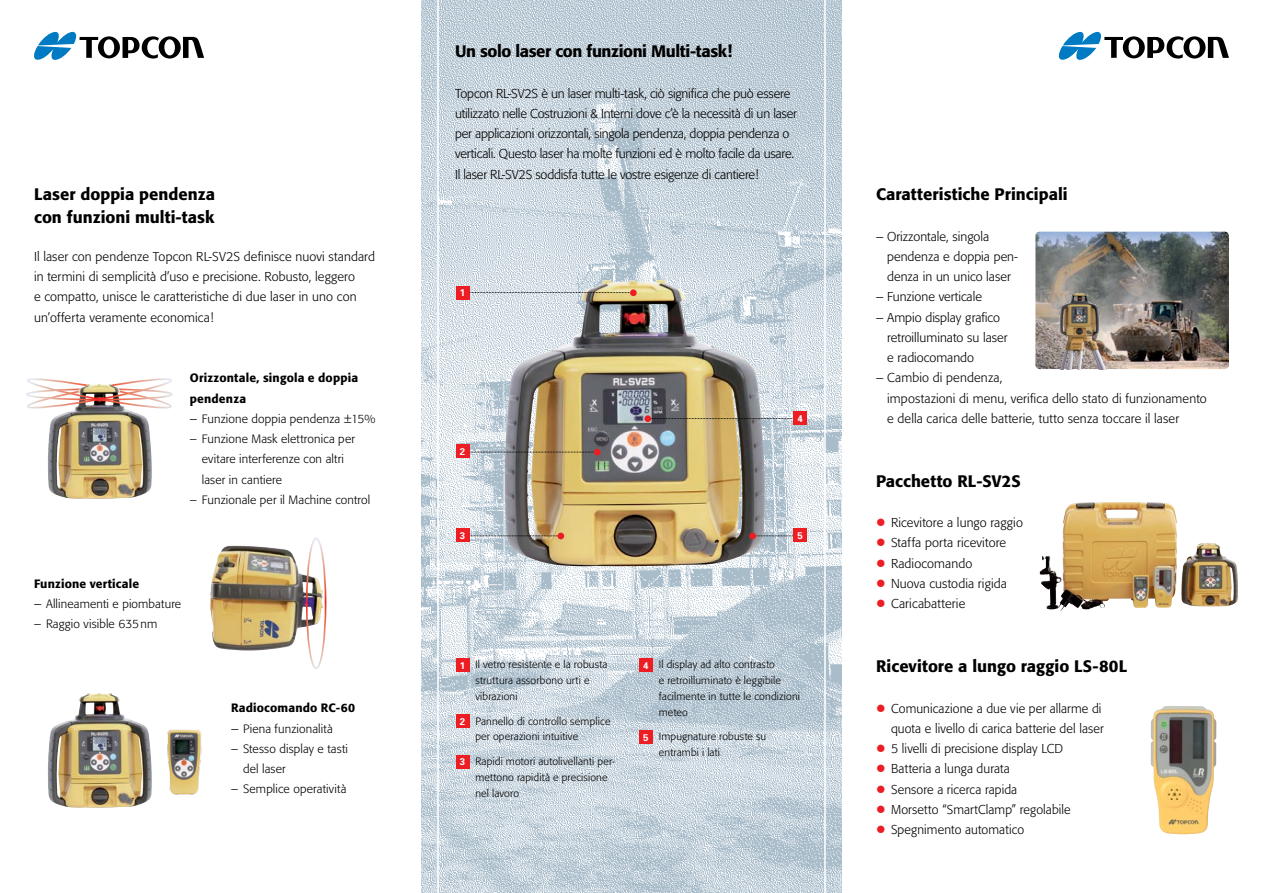
<style>
.page{position:relative;width:1263px;height:893px;background:#fff}
.page>*{position:absolute;margin:0;border:0;box-sizing:border-box;transform-origin:0 0}
.t1{font:500 16.5px/23.2px "Formata";color:#000}
.t2{font:500 16.5px "Formata";letter-spacing:-.025em;color:#000}
.t3{font:300 12.75px/20.2px "Formata";letter-spacing:.005em;color:#000}
.t4{font:300 12.75px/20.2px "Formata";letter-spacing:-.015em;color:#000}
.t5{font:300 12px/20.2px "Formata";letter-spacing:.01em;color:#000}
.t6{font:500 12px/20.2px "Formata";letter-spacing:.015em;color:#000}
.t7{font:300 10.5px/15.8px "Formata";letter-spacing:.015em;color:#000}
.t8{font:700 9.75px "Univers";color:#fff}
.s1{font-size:12.75px}
.s2{color:#ed1d24}
</style>
<div class="page">
<img style="left:421px;top:0;width:421px;height:893px">
<div style="left:639px;top:730px;width:14px;height:14px;background:#ed1d24"></div>
<hr style="left:437px;top:0;width:2px;height:893px;background:#fff">
<hr style="left:824px;top:0;width:2px;height:893px;background:#fff">
<div style="left:456px;top:755px;width:13px;height:13px;background:#ed1d24"></div>
<div style="left:456px;top:714px;width:13px;height:14px;background:#ed1d24"></div>
<div style="left:456px;top:658px;width:13px;height:14px;background:#ed1d24"></div>
<div style="left:639px;top:658px;width:14px;height:14px;background:#ed1d24"></div>
<img style="left:503px;top:280px;width:263px;height:286px">
<svg style="left:469px;top:292px;width:161px;height:1px"></svg>
<div style="left:630px;top:289px;width:7px;height:7px;background:#ed1d24;border-radius:50%"></div>
<svg style="left:469px;top:452px;width:125px;height:1px"></svg>
<div style="left:594px;top:449px;width:6px;height:7px;background:#ed1d24;border-radius:50%"></div>
<svg style="left:469px;top:535px;width:88px;height:1px"></svg>
<div style="left:557px;top:533px;width:7px;height:6px;background:#ed1d24;border-radius:50%"></div>
<div style="left:456px;top:286px;width:13px;height:13px;background:#ed1d24"></div>
<div style="left:456px;top:445px;width:13px;height:13px;background:#ed1d24"></div>
<div style="left:456px;top:528px;width:13px;height:14px;background:#ed1d24"></div>
<svg style="left:651px;top:418px;width:142px;height:1px"></svg>
<div style="left:644px;top:415px;width:7px;height:7px;background:#ed1d24;border-radius:50%"></div>
<svg style="left:756px;top:535px;width:37px;height:1px"></svg>
<div style="left:749px;top:533px;width:7px;height:6px;background:#ed1d24;border-radius:50%"></div>
<div style="left:793px;top:411px;width:14px;height:14px;background:#ed1d24"></div>
<div style="left:793px;top:528px;width:14px;height:14px;background:#ed1d24"></div>
<img style="left:1150px;top:706px;width:66px;height:128px">
<svg style="left:34px;top:32px;width:170px;height:28px"></svg>
<svg style="left:1058px;top:32px;width:171px;height:28px"></svg>
<img style="left:1035px;top:232px;width:194px;height:137px">
<img style="left:1050px;top:286px;width:59px;height:83px">
<img style="left:1040px;top:502px;width:106px;height:104px">
<img style="left:48px;top:693px;width:104px;height:115px">
<img style="left:210px;top:546px;width:113px;height:104px">
<div style="left:306px;top:538px;width:20px;height:131px;border:2px solid #fff;border-radius:50%"></div>
<img style="left:167px;top:729px;width:35px;height:66px">
<img style="left:48px;top:410px;width:104px;height:89px">
<svg style="left:27px;top:378px;width:145px;height:32px"></svg>
<div style="left:26px;top:388px;width:147px;height:12px;border:2px solid #fff;border-radius:50%"></div>
<img style="left:78px;top:384px;width:42px;height:10px">
<p class="t1" style="left:34px;top:183px;width:183px">Laser doppia pendenza con funzioni multi-task</p>
<p class="t3" style="left:34px;top:246px;width:342px">Il laser con pendenze Topcon RL-SV2S definisce nuovi standard in termini di semplicità d’uso e precisione. Robusto, leggero<br>e compatto, unisce le caratteristiche di due laser in uno con un’offerta veramente economica!</p>
<p class="t6" style="left:190px;top:368px;width:170px">Orizzontale, singola e doppia pendenza</p>
<p class="t5" style="left:190px;top:409px;width:187px"><span class="s1">–</span> Funzione doppia pendenza ±15%</p>
<p class="t5" style="left:202px;top:429px;width:155px;text-indent:-12px">– Funzione Mask elettronica per evitare interferenze con altri laser in cantiere</p>
<p class="t5" style="left:190px;top:490px;width:182px">– Funzionale per il Machine control</p>
<p class="t6" style="left:34px;top:573px;width:107px">Funzione verticale</p>
<p class="t5" style="left:34px;top:594px;width:149px"><span class="s1">–</span> Allineamenti e piombature</p>
<p class="t5" style="left:34px;top:614px;width:125px">– Raggio visible 635nm</p>
<p class="t6" style="left:231px;top:698px;width:126px">Radiocomando RC-60</p>
<p class="t5" style="left:231px;top:718px;width:103px"><span class="s1">–</span> Piena funzionalità</p>
<p class="t5" style="left:243px;top:739px;width:106px;text-indent:-12px">– Stesso display e tasti del laser</p>
<p class="t5" style="left:231px;top:779px;width:117px">– Semplice operatività</p>
<p class="t2" style="left:455px;top:41px;width:279px">Un solo laser con funzioni Multi-task!</p>
<p class="t4" style="left:455px;top:83px;width:343px">Topcon RL-SV2S è un laser multi-task, ciò significa che può essere utilizzato nelle Costruzioni &amp; Interni dove c’è la necessità di un laser per applicazioni orizzontali, singola pendenza, doppia pendenza o verticali. Questo laser ha molte funzioni ed è molto facile da usare.<br>Il laser RL-SV2S soddisfa tutte le vostre esigenze di cantiere!</p>
<p class="t8" style="left:460px;top:287px;width:7px">1</p>
<p class="t8" style="left:460px;top:445px;width:7px">2</p>
<p class="t8" style="left:460px;top:529px;width:7px">3</p>
<p class="t8" style="left:798px;top:412px;width:7px">4</p>
<p class="t8" style="left:798px;top:529px;width:7px">5</p>
<p class="t7" style="left:475px;top:657px;width:134px">Il vetro resistente e la robusta struttura assorbono urti e vibrazioni</p>
<p class="t7" style="left:475px;top:713px;width:137px">Pannello di controllo semplice per operazioni intuitive</p>
<p class="t7" style="left:475px;top:754px;width:141px">Rapidi motori autolivellanti per&shy;mettono rapidità e precisione nel lavoro</p>
<p class="t8" style="left:460px;top:659px;width:7px">1</p>
<p class="t8" style="left:643px;top:659px;width:7px">4</p>
<p class="t8" style="left:460px;top:715px;width:7px">2</p>
<p class="t8" style="left:643px;top:731px;width:7px">5</p>
<p class="t8" style="left:460px;top:755px;width:7px">3</p>
<p class="t7" style="left:659px;top:657px;width:143px">Il display ad alto contrasto<br>e retroilluminato è leggibile facilmente in tutte le condizioni meteo</p>
<p class="t7" style="left:659px;top:729px;width:109px">Impugnature robuste su entrambi i lati</p>
<p class="t1" style="left:876px;top:183px;width:193px">Caratteristiche Principali</p>
<p class="t3" style="left:887px;top:226px;width:132px;text-indent:-11px">– Orizzontale, singola pendenza e doppia pen&shy;denza in un unico laser</p>
<p class="t3" style="left:876px;top:287px;width:108px">– Funzione verticale</p>
<p class="t3" style="left:887px;top:307px;width:122px;text-indent:-11px">– Ampio display grafico retroilluminato su laser e radiocomando</p>
<p class="t3" style="left:887px;top:368px;width:321px;text-indent:-11px">– Cambio di pendenza,<br>impostazioni di menu, verifica dello stato di funzionamento e della carica delle batterie, tutto senza toccare il laser</p>
<p class="t1" style="left:876px;top:469px;width:146px">Pacchetto RL-SV2S</p>
<p class="t3" style="left:876px;top:513px;width:148px"><span class="s2">●</span> Ricevitore a lungo raggio</p>
<p class="t3" style="left:876px;top:533px;width:132px"><span class="s2">●</span> Staffa porta ricevitore</p>
<p class="t3" style="left:876px;top:553px;width:98px"><span class="s2">●</span> Radiocomando</p>
<p class="t3" style="left:876px;top:573px;width:132px"><span class="s2">●</span> Nuova custodia rigida</p>
<p class="t3" style="left:876px;top:594px;width:91px"><span class="s2">●</span> Caricabatterie</p>
<p class="t1" style="left:876px;top:654px;width:253px">Ricevitore a lungo raggio LS-80L</p>
<p class="t3" style="left:876px;top:698px;width:229px;text-align:right"><span class="s2">●</span> Comunicazione a due vie per allarme di quota e livello di carica batterie del laser</p>
<p class="t3" style="left:876px;top:738px;width:189px"><span class="s2">●</span> 5 livelli di precisione display LCD</p>
<p class="t3" style="left:876px;top:759px;width:135px"><span class="s2">●</span> Batteria a lunga durata</p>
<p class="t3" style="left:876px;top:779px;width:143px"><span class="s2">●</span> Sensore a ricerca rapida</p>
<p class="t3" style="left:876px;top:799px;width:196px"><span class="s2">●</span> Morsetto “SmartClamp” regolabile</p>
<p class="t3" style="left:876px;top:819px;width:150px"><span class="s2">●</span> Spegnimento automatico</p>
</div>
